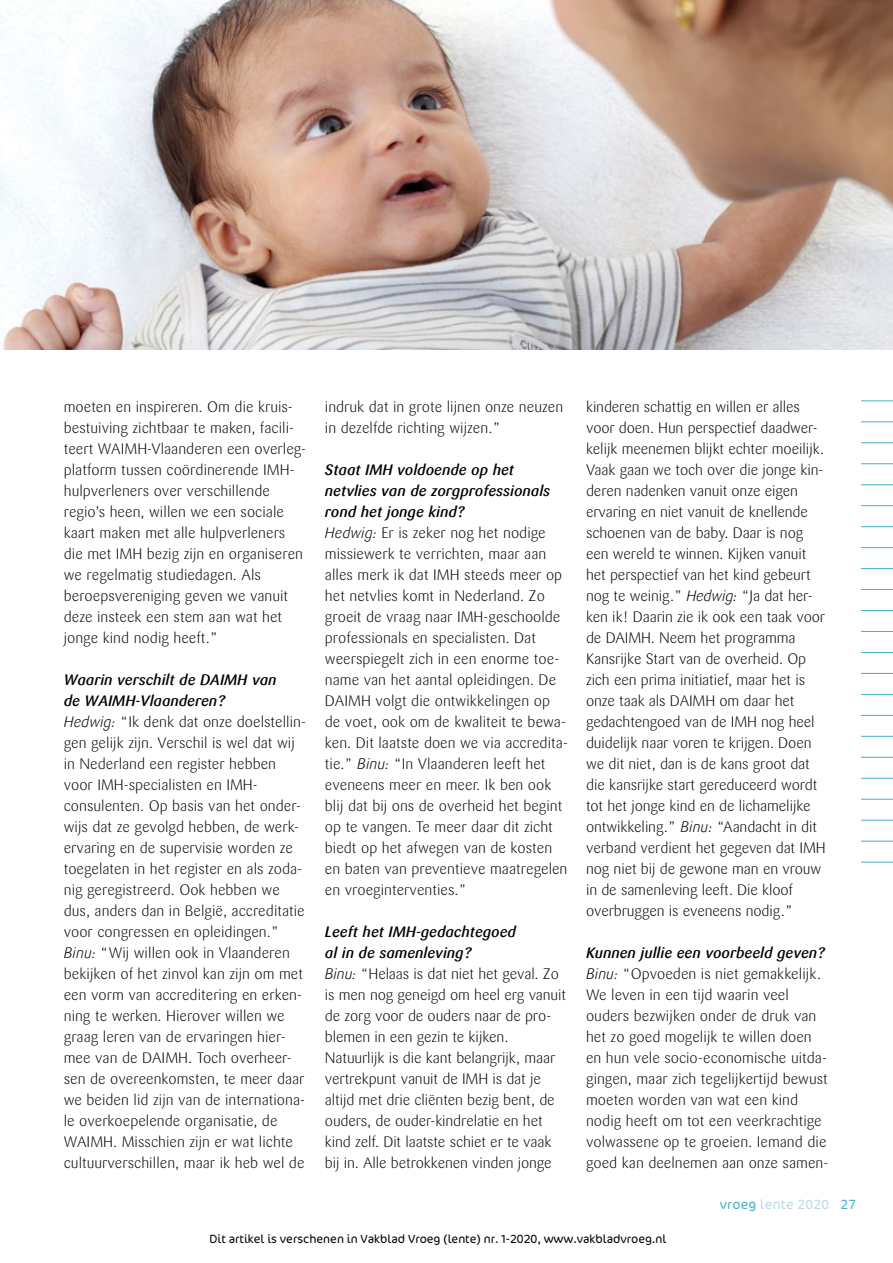
<style>
.page{position:relative;width:893px;height:1263px;background:#fff}
.page>*{position:absolute;margin:0;border:0;box-sizing:border-box;transform-origin:0 0}
.t1{font:300 15px/21px "Sari";color:#000}
.t2{font:300 13.5px "Cocon";letter-spacing:.02em;color:#b7dae4}
.t3{font:300 12px "Cocon";color:#000}
.s1{font-weight:500;font-style:italic}
.s2{font-style:italic}
.s3{color:#44b1c8}
</style>
<div class="page">
<hr style="left:861px;top:400px;width:32px;height:1px;background:#44b1c8">
<hr style="left:861px;top:421px;width:32px;height:1px;background:#44b1c8">
<hr style="left:861px;top:442px;width:32px;height:1px;background:#44b1c8">
<hr style="left:861px;top:463px;width:32px;height:1px;background:#44b1c8">
<hr style="left:861px;top:484px;width:32px;height:1px;background:#44b1c8">
<hr style="left:861px;top:505px;width:32px;height:1px;background:#44b1c8">
<hr style="left:861px;top:526px;width:32px;height:1px;background:#44b1c8">
<hr style="left:861px;top:547px;width:32px;height:1px;background:#44b1c8">
<hr style="left:861px;top:568px;width:32px;height:1px;background:#44b1c8">
<hr style="left:861px;top:589px;width:32px;height:1px;background:#44b1c8">
<hr style="left:861px;top:610px;width:32px;height:1px;background:#44b1c8">
<hr style="left:861px;top:631px;width:32px;height:1px;background:#44b1c8">
<hr style="left:861px;top:652px;width:32px;height:1px;background:#44b1c8">
<hr style="left:861px;top:673px;width:32px;height:1px;background:#44b1c8">
<hr style="left:861px;top:694px;width:32px;height:1px;background:#44b1c8">
<hr style="left:861px;top:715px;width:32px;height:1px;background:#44b1c8">
<hr style="left:861px;top:736px;width:32px;height:1px;background:#44b1c8">
<hr style="left:861px;top:757px;width:32px;height:1px;background:#44b1c8">
<hr style="left:861px;top:778px;width:32px;height:1px;background:#44b1c8">
<hr style="left:861px;top:799px;width:32px;height:1px;background:#44b1c8">
<hr style="left:861px;top:820px;width:32px;height:1px;background:#44b1c8">
<hr style="left:861px;top:841px;width:32px;height:1px;background:#44b1c8">
<hr style="left:861px;top:862px;width:32px;height:1px;background:#44b1c8">
<img style="left:0;top:0;width:893px;height:349px">
<p class="t1" style="left:64px;top:397px;width:244px">moeten en inspireren. Om die kruis&shy;bestuiving zichtbaar te maken, facili&shy;teert WAIMH-Vlaanderen een overleg&shy;platform tussen coördinerende IMH&shy;hulpverleners over verschillende regio’s heen, willen we een sociale kaart maken met alle hulpverleners die met IMH bezig zijn en organiseren we regelmatig studiedagen. Als beroepsvereniging geven we vanuit deze insteek een stem aan wat het jonge kind nodig heeft.”</p>
<p class="t1" style="left:64px;top:670px;width:244px"><span class="s1">Waarin verschilt de DAIMH van<br>de WAIMH-Vlaanderen?<br></span><span class="s2">Hedwig:</span> “Ik denk dat onze doelstellin&shy;gen gelijk zijn. Verschil is wel dat wij in Nederland een register hebben voor IMH-specialisten en IMH&shy;consulenten. Op basis van het onder&shy;wijs dat ze gevolgd hebben, de werk&shy;ervaring en de supervisie worden ze toegelaten in het register en als zoda&shy;nig geregistreerd. Ook hebben we dus, anders dan in België, accreditatie voor congressen en opleidingen.” <span class="s2">Binu:</span> “Wij willen ook in Vlaanderen bekijken of het zinvol kan zijn om met een vorm van accreditering en erken&shy;ning te werken. Hierover willen we graag leren van de ervaringen hier&shy;mee van de DAIMH. Toch overheer&shy;sen de overeenkomsten, te meer daar we beiden lid zijn van de internationa&shy;le overkoepelende organisatie, de WAIMH. Misschien zijn er wat lichte cultuurverschillen, maar ik heb wel de</p>
<p class="t1" style="left:325px;top:397px;width:240px">indruk dat in grote lijnen onze neuzen in dezelfde richting wijzen.”</p>
<p class="t1" style="left:325px;top:460px;width:244px"><span class="s1">Staat IMH voldoende op het netvlies van de zorgprofessionals rond het jonge kind?<br></span><span class="s2">Hedwig:</span> Er is zeker nog het nodige missiewerk te verrichten, maar aan alles merk ik dat IMH steeds meer op het netvlies komt in Nederland. Zo groeit de vraag naar IMH-geschoolde professionals en specialisten. Dat weerspiegelt zich in een enorme toe&shy;name van het aantal opleidingen. De DAIMH volgt die ontwikkelingen op de voet, ook om de kwaliteit te bewa&shy;ken. Dit laatste doen we via accredita&shy;tie.” <span class="s2">Binu:</span> “In Vlaanderen leeft het eveneens meer en meer. Ik ben ook blij dat bij ons de overheid het begint op te vangen. Te meer daar dit zicht biedt op het afwegen van de kosten en baten van preventieve maatregelen en vroeginterventies.”</p>
<p class="t1" style="left:325px;top:922px;width:243px"><span class="s1">Leeft het IMH-gedachtegoed<br>al in de samenleving?<br></span><span class="s2">Binu:</span> “Helaas is dat niet het geval. Zo is men nog geneigd om heel erg vanuit de zorg voor de ouders naar de pro&shy;blemen in een gezin te kijken.<br>Natuurlijk is die kant belangrijk, maar vertrekpunt vanuit de IMH is dat je altijd met drie cliënten bezig bent, de ouders, de ouder-kindrelatie en het kind zelf. Dit laatste schiet er te vaak bij in. Alle betrokkenen vinden jonge</p>
<p class="t1" style="left:586px;top:397px;width:241px">kinderen schattig en willen er alles voor doen. Hun perspectief daadwer&shy;kelijk meenemen blijkt echter moeilijk.<br>Vaak gaan we toch over die jonge kin&shy;deren nadenken vanuit onze eigen ervaring en niet vanuit de knellende schoenen van de baby. Daar is nog een wereld te winnen. Kijken vanuit het perspectief van het kind gebeurt nog te weinig.” <span class="s2">Hedwig:</span> “Ja dat her&shy;ken ik! Daarin zie ik ook een taak voor de DAIMH. Neem het programma Kansrijke Start van de overheid. Op zich een prima initiatief, maar het is onze taak als DAIMH om daar het gedachtengoed van de IMH nog heel duidelijk naar voren te krijgen. Doen we dit niet, dan is de kans groot dat die kansrijke start gereduceerd wordt tot het jonge kind en de lichamelijke ontwikkeling.” <span class="s2">Binu:</span> “Aandacht in dit verband verdient het gegeven dat IMH nog niet bij de gewone man en vrouw in de samenleving leeft. Die kloof overbruggen is eveneens nodig.”</p>
<p class="t1" style="left:586px;top:943px;width:244px"><span class="s1">Kunnen jullie een voorbeeld geven?<br></span><span class="s2">Binu:</span> “Opvoeden is niet gemakkelijk.<br>We leven in een tijd waarin veel ouders bezwijken onder de druk van het zo goed mogelijk te willen doen en hun vele socio-economische uitda&shy;gingen, maar zich tegelijkertijd bewust moeten worden van wat een kind nodig heeft om tot een veerkrachtige volwassene op te groeien. Iemand die goed kan deelnemen aan onze samen-</p>
<p class="t2" style="left:720px;top:1196px;width:138px"><span class="s3">vroeg</span> lente 2020 <span class="s3">27</span></p>
<p class="t3" style="left:210px;top:1232px;width:458px">Dit artikel is verschenen in Vakblad Vroeg (lente) nr. 1-2020, www.vakbladvroeg.nl</p>
</div>
